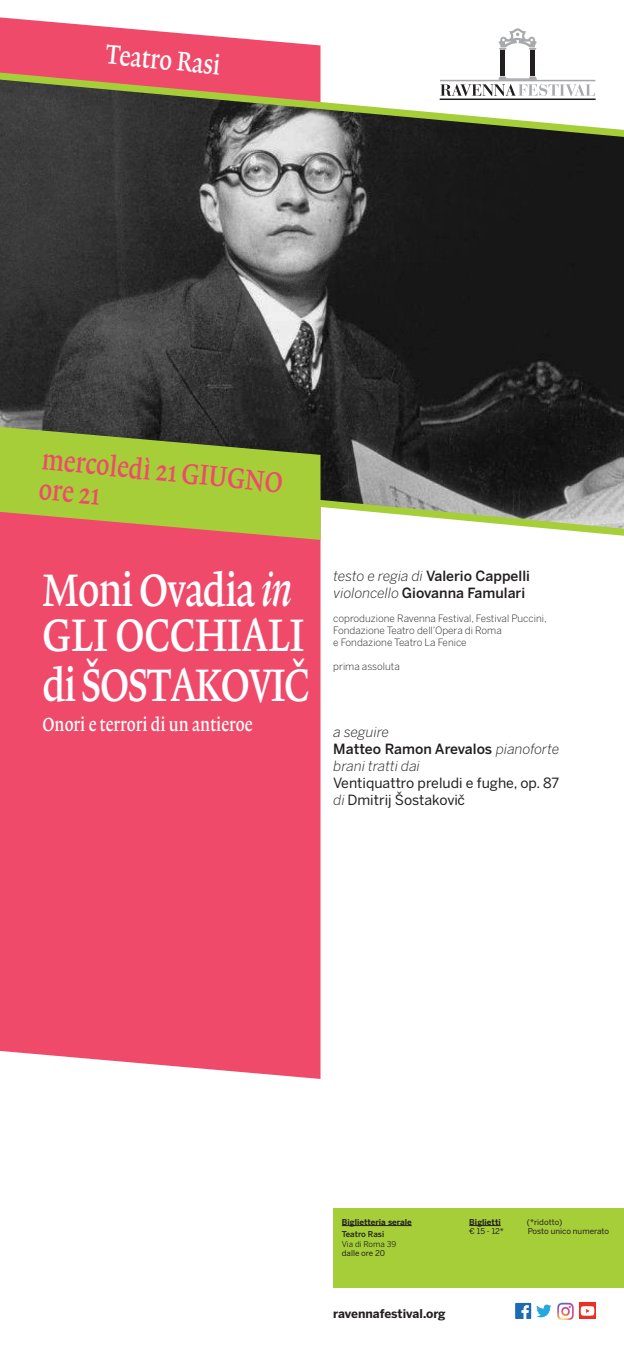
<style>
.page{position:relative;width:624px;height:1361px;background:#fff}
.page>*{position:absolute;margin:0;border:0;box-sizing:border-box;transform-origin:0 0}
.t1{font:48px/45px "Lexicon No 1 Roman B";color:#fff;scale:.8 1}
.t2{font:48px "Lexicon No 1 Roman B";letter-spacing:-.03em;color:#fff;scale:.8 1}
.t3{font:30px/30.7px "Lexicon No 1 Roman B";color:#ef4a6a;scale:.8 1}
.t4{font:28.4px "Lexicon No 1 Roman B";color:#fff;scale:.8 1}
.t5{font:20px "Lexicon No 1 Roman B";color:#fff;scale:.8 1}
.t6{font:500 14px/16.8px "Benton Sans";color:#231f20}
.t7{font:italic 300 14px/16.8px "Benton Sans";color:#231f20}
.t8{font:14px/16.8px "Benton Sans";color:#231f20}
.t9{font:700 12px "Benton Sans";letter-spacing:-.005em;color:#231f20}
.t10{font:300 10px/12px "Benton Sans";color:#231f20}
.t11{font:8px "Benton Sans";color:#231f20}
.t12{font:700 8px "Benton Sans";color:#231f20}
.t13{font:8px "Benton Sans";color:#231f20}
.t14{font:500 8px "Benton Sans";letter-spacing:-.005em;color:#231f20}
.s1{font-family:"Lexicon No 1 Italic B"}
.s2{font-weight:300;font-style:italic}
.s3{font-weight:500;font-style:normal}
</style>
<div class="page">
<div style="left:0;top:17px;width:320px;height:1062px;background:#ef4a6a"></div>
<svg style="left:515px;top:1303px;width:16px;height:16px"></svg>
<svg style="left:579px;top:1302px;width:16px;height:17px"></svg>
<svg style="left:580px;top:1306px;width:14px;height:9px"></svg>
<img style="left:557px;top:1302px;width:16px;height:17px">
<div style="left:530px;top:51px;width:5px;height:25px;background:#231f20"></div>
<svg style="left:498px;top:28px;width:38px;height:22px"></svg>
<div style="left:500px;top:51px;width:5px;height:25px;background:#231f20"></div>
<div style="left:333px;top:1208px;width:291px;height:79px;background:#a6ce39"></div>
<svg style="left:0;top:67px;width:624px;height:474px;background:#504c49"></svg>
<hr style="left:469px;top:1225px;width:31px;height:1px;background:#231f20">
<hr style="left:342px;top:1225px;width:69px;height:1px;background:#231f20">
<svg style="left:0;top:425px;width:320px;height:115px;background:#9ea73d"></svg>
<h3 class="t4" style="left:107px;top:38px;width:146px;rotate:6deg">Teatro Rasi</h3>
<h2 class="t3" style="left:44px;top:443px;width:304px;rotate:6deg">mercoledì 21 GIUGNO ore 21</h2>
<h1 class="t1" style="left:43px;top:567px;width:329px">Moni Ovadia <span class="s1">in<br></span>GLI OCCHIALI</h1>
<h1 class="t2" style="left:43px;top:658px;width:335px">di ŠOSTAKOVIČ</h1>
<h3 class="t5" style="left:43px;top:713px;width:264px">Onori e terrori di un antieroe</h3>
<h3 class="t6" style="left:333px;top:568px;width:198px"><span class="s2">testo e regia di</span> Valerio Cappelli <span class="s2">violoncello</span> Giovanna Famulari</h3>
<p class="t10" style="left:333px;top:612px;width:215px">coproduzione Ravenna Festival, Festival Puccini,<br>Fondazione Teatro dell’Opera di Roma<br>e Fondazione Teatro La Fenice</p>
<p class="t10" style="left:333px;top:660px;width:68px">prima assoluta</p>
<h3 class="t7" style="left:333px;top:724px;width:227px">a seguire<br><span class="s3">Matteo Ramon Arevalos</span> pianoforte brani tratti dai</h3>
<h3 class="t8" style="left:333px;top:774px;width:227px">Ventiquattro preludi e fughe, op. 87 <span class="s2">di</span> Dmitrij Šostakoviˇc</h3>
<p class="t12" style="left:342px;top:1217px;width:71px">Biglietteria serale</p>
<p class="t14" style="left:342px;top:1229px;width:44px">Teatro Rasi</p>
<p class="t13" style="left:342px;top:1239px;width:56px">Via di Roma 39</p>
<p class="t11" style="left:342px;top:1248px;width:45px">dalle ore 20</p>
<p class="t9" style="left:333px;top:1307px;width:114px">ravennafestival.org</p>
<p class="t12" style="left:469px;top:1217px;width:33px">Biglietti</p>
<p class="t11" style="left:527px;top:1217px;width:37px">(*ridotto)</p>
<p class="t11" style="left:469px;top:1226px;width:36px">€ 15 - 12*</p>
<p class="t11" style="left:528px;top:1226px;width:83px">Posto unico numerato</p>
</div>
